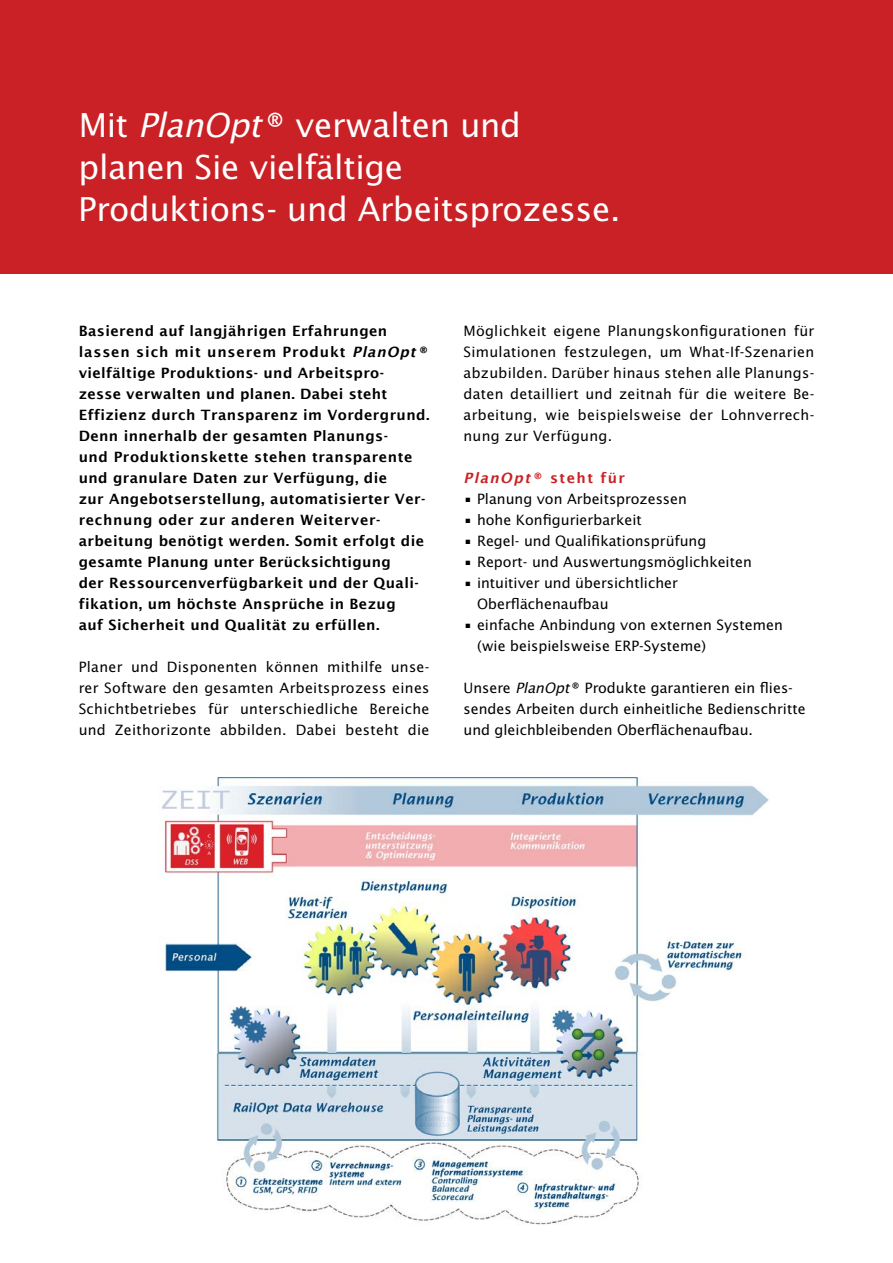
<style>
.page{position:relative;width:893px;height:1263px;background:#fff}
.page>*{position:absolute;margin:0;border:0;box-sizing:border-box;transform-origin:0 0}
.t1{font:33px/42px "Lucida Sans";letter-spacing:-.01em;color:#fff}
.t2{font:14.25px/21px "Lucida Sans";color:#000}
.t3{font:600 14.25px/21px "Lucida Sans";letter-spacing:.03em;color:#000}
.t4{font:600 14.25px "Lucida Sans";letter-spacing:.1em;color:#c92125}
.s1{font-style:italic}
</style>
<div class="page">
<div style="left:0;top:0;width:893px;height:273px;background:#c92125"></div>
<img style="left:162px;top:777px;width:608px;height:448px">
<h1 class="t1" style="left:79px;top:105px;width:543px">Mit <span class="s1">PlanOpt</span>® verwalten und planen Sie vielfältige<br>Produktions- und Arbeitsprozesse.</h1>
<p class="t3" style="left:79px;top:320px;width:352px">Basierend auf langjährigen Erfahrungen lassen sich mit unserem Produkt <span class="s1">PlanOpt</span>® vielfältige Produktions- und Arbeitspro&shy;zesse verwalten und planen. Dabei steht Effizienz durch Transparenz im Vordergrund.<br>Denn innerhalb der gesamten Planungs-<br>und Produktionskette stehen transparente und granulare Daten zur Verfügung, die<br>zur Angebotserstellung, automatisierter Ver&shy;rechnung oder zur anderen Weiterver&shy;arbeitung benötigt werden. Somit erfolgt die gesamte Planung unter Berücksichtigung<br>der Ressourcenverfügbarkeit und der Quali&shy;fikation, um höchste Ansprüche in Bezug<br>auf Sicherheit und Qualität zu erfüllen.</p>
<p class="t2" style="left:79px;top:657px;width:352px;text-align:justify">Planer und Disponenten können mithilfe unse&shy;rer Software den gesamten Arbeitsprozess eines Schichtbetriebes für unterschiedliche Bereiche und Zeithorizonte abbilden. Dabei besteht die</p>
<p class="t2" style="left:463px;top:320px;width:352px;text-align:justify">Möglichkeit eigene Planungskonfigurationen für Simulationen festzulegen, um What-If-Szenarien abzubilden. Darüber hinaus stehen alle Planungs&shy;daten detailliert und zeitnah für die weitere Be&shy;arbeitung, wie beispielsweise der Lohnverrech&shy;nung zur Verfügung.</p>
<p class="t4" style="left:463px;top:469px;width:163px"><span class="s1">PlanOpt</span>® steht für</p>
<p class="t2" style="left:463px;top:488px;width:225px">• Planung von Arbeitsprozessen</p>
<p class="t2" style="left:463px;top:509px;width:180px">• hohe Konfigurierbarkeit</p>
<p class="t2" style="left:463px;top:530px;width:244px">• Regel- und Qualifikationsprüfung</p>
<p class="t2" style="left:463px;top:551px;width:290px">• Report- und Auswertungsmöglichkeiten</p>
<p class="t2" style="left:477px;top:572px;width:202px;text-indent:-14px">• intuitiver und übersichtlicher<br>Oberflächenaufbau</p>
<p class="t2" style="left:477px;top:614px;width:307px;text-indent:-14px">• einfache Anbindung von externen Systemen (wie beispielsweise ERP-Systeme)</p>
<p class="t2" style="left:463px;top:677px;width:344px">Unsere <span class="s1">PlanOpt</span>® Produkte garantieren ein flies&shy;sendes Arbeiten durch einheitliche Bedienschritte und gleichbleibenden Oberflächenaufbau.</p>
</div>
